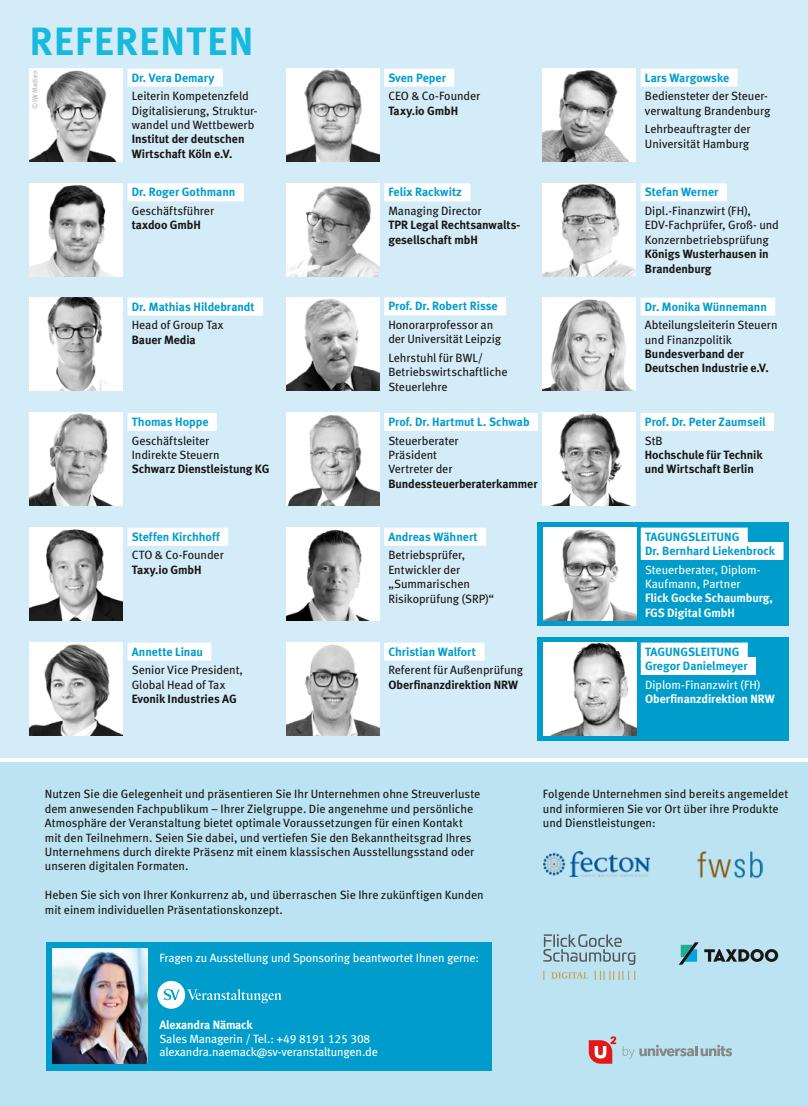
<style>
.page{position:relative;width:808px;height:1106px;background:#fff}
.page>*{position:absolute;margin:0;border:0;box-sizing:border-box;transform-origin:0 0}
.t1{font:700 39.45px "SZ Meta Tab";letter-spacing:.05em;color:#17b9dd}
.t2{font:12px/14.4px "SZ Meta Tab";letter-spacing:.01em;color:#181716}
.t3{font:700 12px/14.4px "SZ Meta Tab";letter-spacing:.01em;color:#009dcc}
.t4{font:700 12px/14.4px "SZ Meta Tab";letter-spacing:.005em;color:#181716}
.t5{font:12px/14.4px "SZ Meta Tab";color:#fff}
.t6{font:700 12px/14.4px "SZ Meta Tab";letter-spacing:.005em;color:#fff}
.t7{font:7.2px "SZ Meta Tab";letter-spacing:.02em;color:#b1b2b3}
</style>
<div class="page">
<div style="left:0;top:0;width:808px;height:757px;background:#d4ecf7"></div>
<div style="left:640px;top:297px;width:135px;height:18px;background:#fff"></div>
<img style="left:543px;top:297px;width:93px;height:93px">
<div style="left:128px;top:183px;width:116px;height:18px;background:#fff"></div>
<img style="left:30px;top:183px;width:93px;height:93px">
<div style="left:128px;top:297px;width:135px;height:18px;background:#fff"></div>
<img style="left:30px;top:297px;width:93px;height:93px">
<div style="left:384px;top:297px;width:122px;height:18px;background:#fff"></div>
<div style="left:640px;top:413px;width:134px;height:18px;background:#fff"></div>
<img style="left:543px;top:413px;width:93px;height:93px">
<div style="left:128px;top:69px;width:95px;height:18px;background:#fff"></div>
<div style="left:384px;top:527px;width:102px;height:18px;background:#fff"></div>
<img style="left:286px;top:527px;width:93px;height:93px">
<div style="left:384px;top:642px;width:100px;height:18px;background:#fff"></div>
<img style="left:286px;top:642px;width:93px;height:93px">
<div style="left:128px;top:413px;width:89px;height:18px;background:#fff"></div>
<img style="left:30px;top:413px;width:93px;height:93px">
<div style="left:537px;top:522px;width:252px;height:104px;background:#009dcc"></div>
<div style="left:537px;top:637px;width:252px;height:104px;background:#009dcc"></div>
<div style="left:641px;top:527px;width:107px;height:18px;background:#fff"></div>
<div style="left:641px;top:542px;width:142px;height:18px;background:#fff"></div>
<img style="left:543px;top:527px;width:93px;height:93px">
<div style="left:641px;top:642px;width:107px;height:18px;background:#fff"></div>
<div style="left:641px;top:657px;width:115px;height:18px;background:#fff"></div>
<img style="left:543px;top:642px;width:93px;height:93px">
<div style="left:128px;top:642px;width:83px;height:18px;background:#fff"></div>
<img style="left:30px;top:642px;width:93px;height:93px">
<div style="left:641px;top:183px;width:86px;height:18px;background:#fff"></div>
<img style="left:543px;top:183px;width:93px;height:93px">
<div style="left:641px;top:69px;width:96px;height:18px;background:#fff"></div>
<img style="left:543px;top:68px;width:93px;height:94px">
<div style="left:384px;top:183px;width:86px;height:18px;background:#fff"></div>
<img style="left:286px;top:183px;width:93px;height:93px">
<div style="left:384px;top:69px;width:70px;height:18px;background:#fff"></div>
<img style="left:286px;top:68px;width:93px;height:94px">
<div style="left:0;top:762px;width:808px;height:344px;background:#bce3f2"></div>
<div style="left:46px;top:941px;width:446px;height:129px;background:#009dcc"></div>
<svg style="left:157px;top:981px;width:124px;height:27px"></svg>
<img style="left:53px;top:948px;width:94px;height:115px">
<svg style="left:543px;top:934px;width:92px;height:46px"></svg>
<svg style="left:679px;top:942px;width:99px;height:22px"></svg>
<svg style="left:589px;top:1036px;width:27px;height:27px"></svg>
<svg style="left:623px;top:1044px;width:109px;height:14px"></svg>
<img style="left:543px;top:851px;width:106px;height:25px">
<img style="left:697px;top:851px;width:66px;height:27px">
<div style="left:384px;top:413px;width:154px;height:18px;background:#fff"></div>
<img style="left:286px;top:413px;width:93px;height:93px">
<img style="left:30px;top:68px;width:93px;height:94px">
<img style="left:286px;top:297px;width:93px;height:93px">
<div style="left:128px;top:528px;width:100px;height:18px;background:#fff"></div>
<img style="left:30px;top:527px;width:93px;height:94px">
<h1 class="t1" style="left:30px;top:18px;width:224px">REFERENTEN</h1>
<p class="t7" style="left:31px;top:109px;width:40px;rotate:-90deg">©IW Medien</p>
<p class="t3" style="left:132px;top:70px;width:84px">Dr. Vera Demary</p>
<p class="t2" style="left:132px;top:89px;width:127px">Leiterin Kompetenzfeld<br>Digitalisierung, Struktur&shy;wandel und Wettbewerb</p>
<p class="t4" style="left:132px;top:132px;width:114px">Institut der deutschen<br>Wirtschaft Köln e.V.</p>
<p class="t3" style="left:132px;top:185px;width:105px">Dr. Roger Gothmann</p>
<p class="t2" style="left:132px;top:203px;width:84px">Geschäftsführer</p>
<p class="t4" style="left:132px;top:218px;width:70px">taxdoo GmbH</p>
<p class="t3" style="left:132px;top:299px;width:124px">Dr. Mathias Hildebrandt</p>
<p class="t2" style="left:132px;top:318px;width:93px">Head of Group Tax</p>
<p class="t4" style="left:132px;top:332px;width:65px">Bauer Media</p>
<p class="t3" style="left:132px;top:414px;width:78px">Thomas Hoppe</p>
<p class="t2" style="left:132px;top:433px;width:89px">Geschäftsleiter<br>Indirekte Steuern</p>
<p class="t4" style="left:132px;top:462px;width:139px">Schwarz Dienstleistung KG</p>
<p class="t3" style="left:132px;top:529px;width:89px">Steffen Kirchhoff</p>
<p class="t2" style="left:132px;top:548px;width:93px">CTO &amp; Co-Founder</p>
<p class="t4" style="left:132px;top:562px;width:71px">Taxy.io GmbH</p>
<p class="t3" style="left:132px;top:644px;width:73px">Annette Linau</p>
<p class="t2" style="left:132px;top:662px;width:113px">Senior Vice President,<br>Global Head of Tax</p>
<p class="t4" style="left:132px;top:691px;width:106px">Evonik Industries AG</p>
<p class="t3" style="left:388px;top:70px;width:59px">Sven Peper</p>
<p class="t2" style="left:388px;top:89px;width:93px">CEO &amp; Co-Founder</p>
<p class="t4" style="left:388px;top:103px;width:71px">Taxy.io GmbH</p>
<p class="t3" style="left:388px;top:185px;width:75px">Felix Rackwitz</p>
<p class="t2" style="left:388px;top:203px;width:95px">Managing Director</p>
<p class="t4" style="left:388px;top:218px;width:133px">TPR Legal Rechtsanwalts&shy;gesellschaft mbH</p>
<p class="t3" style="left:388px;top:299px;width:111px">Prof. Dr. Robert Risse</p>
<p class="t2" style="left:388px;top:317px;width:114px">Honorarprofessor an der Universität Leipzig</p>
<p class="t2" style="left:388px;top:350px;width:120px">Lehrstuhl für BWL/<br>Betriebswirtschaftliche<br>Steuerlehre</p>
<p class="t3" style="left:388px;top:414px;width:143px">Prof. Dr. Hartmut L. Schwab</p>
<p class="t2" style="left:388px;top:433px;width:72px">Steuerberater<br>Präsident<br>Vertreter der</p>
<p class="t4" style="left:388px;top:476px;width:151px">Bundessteuerberaterkammer</p>
<p class="t3" style="left:388px;top:529px;width:91px">Andreas Wähnert</p>
<p class="t2" style="left:388px;top:548px;width:107px">Betriebsprüfer,<br>Entwickler der „Summarischen<br>Risikoprüfung (SRP)“</p>
<p class="t3" style="left:388px;top:644px;width:89px">Christian Walfort</p>
<p class="t2" style="left:388px;top:662px;width:136px">Referent für Außenprüfung</p>
<p class="t4" style="left:388px;top:677px;width:131px">Oberfinanzdirektion NRW</p>
<p class="t3" style="left:645px;top:70px;width:86px">Lars Wargowske</p>
<p class="t2" style="left:645px;top:89px;width:127px">Bediensteter der Steuer&shy;verwaltung Brandenburg</p>
<p class="t2" style="left:645px;top:122px;width:107px">Lehrbeauftragter der<br>Universität Hamburg</p>
<p class="t3" style="left:645px;top:185px;width:75px">Stefan Werner</p>
<p class="t2" style="left:645px;top:203px;width:135px">Dipl.-Finanzwirt (FH),<br>EDV-Fachprüfer, Groß- und<br>Konzernbetriebsprüfung</p>
<p class="t4" style="left:645px;top:247px;width:125px">Königs Wusterhausen in<br>Brandenburg</p>
<p class="t3" style="left:645px;top:299px;width:123px">Dr. Monika Wünnemann</p>
<p class="t2" style="left:645px;top:318px;width:134px">Abteilungsleiterin Steuern und Finanzpolitik</p>
<p class="t4" style="left:645px;top:346px;width:125px">Bundesverband der<br>Deutschen Industrie e.V.</p>
<p class="t3" style="left:645px;top:414px;width:122px">Prof. Dr. Peter Zaumseil</p>
<p class="t2" style="left:645px;top:433px;width:19px">StB</p>
<p class="t4" style="left:645px;top:447px;width:119px">Hochschule für Technik und Wirtschaft Berlin</p>
<p class="t3" style="left:645px;top:529px;width:131px">TAGUNGSLEITUNG<br>Dr. Bernhard Liekenbrock</p>
<p class="t5" style="left:645px;top:562px;width:116px">Steuerberater, Diplom-<br>Kaufmann, Partner</p>
<p class="t6" style="left:645px;top:591px;width:129px">Flick Gocke Schaumburg,<br>FGS Digital GmbH</p>
<p class="t3" style="left:645px;top:644px;width:104px">TAGUNGSLEITUNG<br>Gregor Danielmeyer</p>
<p class="t5" style="left:645px;top:677px;width:117px">Diplom-Finanzwirt (FH)</p>
<p class="t6" style="left:645px;top:691px;width:131px">Oberfinanzdirektion NRW</p>
<p class="t2" style="left:45px;top:786px;width:437px">Nutzen Sie die Gelegenheit und präsentieren Sie Ihr Unternehmen ohne Streuverluste dem anwesenden Fachpublikum – Ihrer Zielgruppe. Die angenehme und persönliche Atmosphäre der Veranstaltung bietet optimale Voraussetzungen für einen Kontakt mit den Teilnehmern. Seien Sie dabei, und vertiefen Sie den Bekanntheitsgrad Ihres Unternehmens durch direkte Präsenz mit einem klassischen Ausstellungsstand oder unseren digitalen Formaten.</p>
<p class="t2" style="left:45px;top:887px;width:440px">Heben Sie sich von Ihrer Konkurrenz ab, und überraschen Sie Ihre zukünftigen Kunden mit einem individuellen Präsentationskonzept.</p>
<p class="t5" style="left:159px;top:950px;width:321px">Fragen zu Ausstellung und Sponsoring beantwortet Ihnen gerne:</p>
<p class="t6" style="left:159px;top:1017px;width:94px">Alexandra Nämack</p>
<p class="t5" style="left:159px;top:1031px;width:220px;line-height:13.5px">Sales Managerin / Tel.: +49 8191 125 308 alexandra.naemack@sv-veranstaltungen.de</p>
<p class="t2" style="left:543px;top:786px;width:247px">Folgende Unternehmen sind bereits angemeldet und informieren Sie vor Ort über ihre Produkte und Dienstleistungen:</p>
</div>
